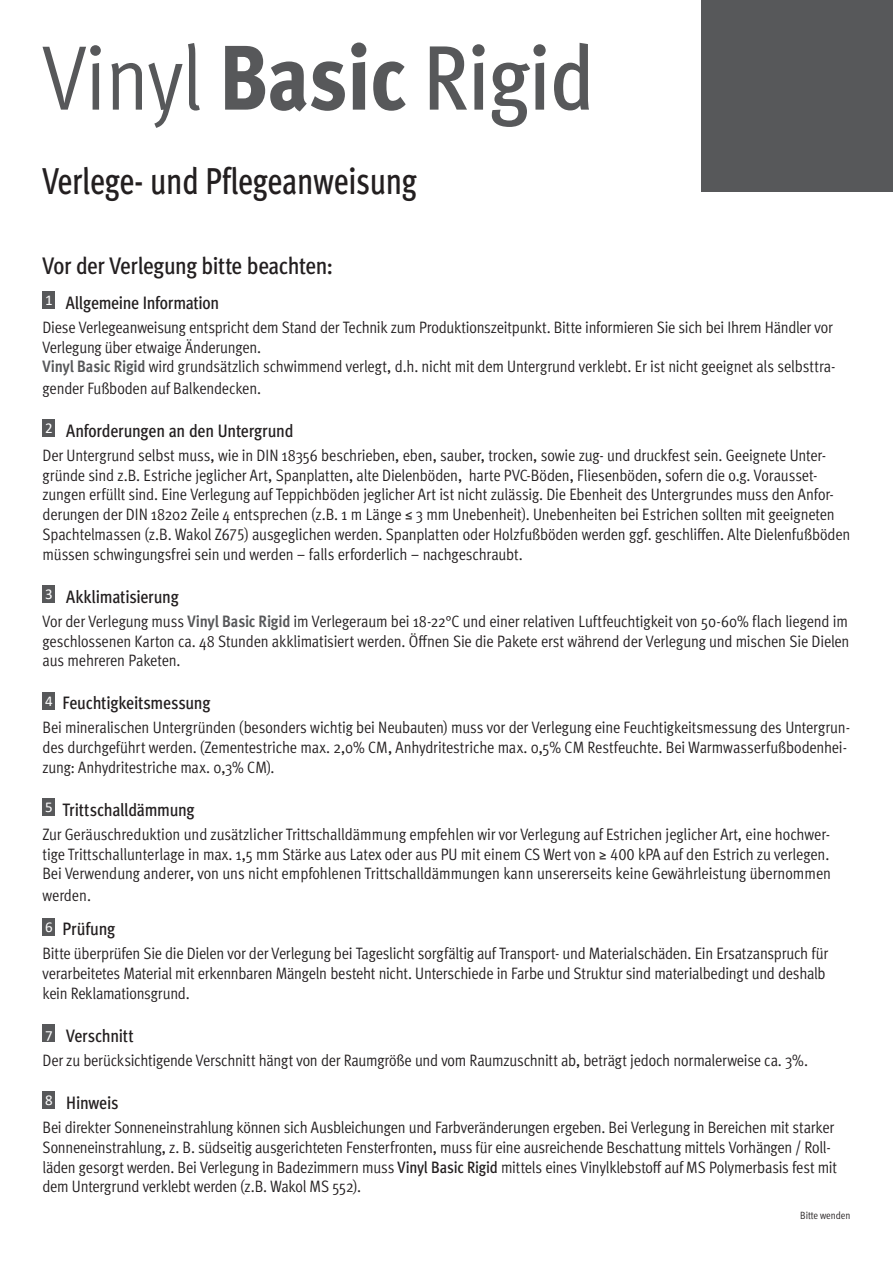
<style>
.page{position:relative;width:893px;height:1263px;background:#fff}
.page>*{position:absolute;margin:0;border:0;box-sizing:border-box;transform-origin:0 0}
.t1{font:500 condensed 37.5px "Meta Pro";letter-spacing:-.01em;color:#231f20;scale:.9 1}
.t2{font:500 condensed 24px "Meta Pro";letter-spacing:-.02em;color:#231f20}
.t3{font:500 condensed 18px "Meta Pro";letter-spacing:-.015em;color:#231f20}
.t4{font:16.5px/19.8px "Meta Pro Cond Norm";letter-spacing:-.015em;color:#231f20}
.t5{font:10.5px "Meta Pro Cond Norm";letter-spacing:-.005em;color:#231f20}
.s1{font-family:"Meta Pro";font-weight:700;font-stretch:condensed;color:#57585a}
.s2{font-family:"Meta Pro";font-weight:500;font-stretch:condensed}
</style>
<div class="page">
<div style="left:43px;top:292px;width:12px;height:17px;background:#57585a"></div>
<div style="left:43px;top:420px;width:12px;height:17px;background:#57585a"></div>
<div style="left:43px;top:586px;width:12px;height:17px;background:#57585a"></div>
<div style="left:43px;top:692px;width:12px;height:17px;background:#57585a"></div>
<div style="left:43px;top:799px;width:12px;height:17px;background:#57585a"></div>
<div style="left:43px;top:918px;width:12px;height:17px;background:#57585a"></div>
<div style="left:43px;top:1025px;width:12px;height:17px;background:#57585a"></div>
<div style="left:43px;top:1092px;width:12px;height:17px;background:#57585a"></div>
<div style="left:702px;top:0;width:191px;height:191px;background:#57585a"></div>
<svg style="left:43px;top:45px;width:58px;height:65px"></svg>
<svg style="left:111px;top:63px;width:31px;height:47px"></svg>
<svg style="left:148px;top:43px;width:52px;height:85px"></svg>
<svg style="left:225px;top:46px;width:120px;height:65px"></svg>
<svg style="left:351px;top:43px;width:15px;height:67px"></svg>
<svg style="left:373px;top:61px;width:33px;height:50px"></svg>
<svg style="left:430px;top:44px;width:55px;height:66px"></svg>
<svg style="left:492px;top:44px;width:54px;height:83px"></svg>
<svg style="left:554px;top:43px;width:35px;height:67px"></svg>
<h1 class="t1" style="left:43px;top:153px;width:417px">Verlege- und Pflegeanweisung</h1>
<h2 class="t2" style="left:43px;top:248px;width:292px">Vor der Verlegung bitte beachten:</h2>
<p class="t3" style="left:45px;top:289px;width:176px"><sup>1</sup> Allgemeine Information</p>
<p class="t4" style="left:43px;top:316px;width:795px">Diese Verlegeanweisung entspricht dem Stand der Technik zum Produktionszeitpunkt. Bitte informieren Sie sich bei Ihrem Händler vor<br>Verlegung über etwaige Änderungen.<br><span class="s1">Vinyl Basic Rigid</span> wird grundsätzlich schwimmend verlegt, d.h. nicht mit dem Untergrund verklebt. Er ist nicht geeignet als selbsttra-</p>
<p class="t4" style="left:43px;top:377px;width:220px">gender Fußboden auf Balkendecken.</p>
<p class="t3" style="left:45px;top:417px;width:250px"><sup>2</sup> Anforderungen an den Untergrund</p>
<p class="t4" style="left:43px;top:444px;width:809px">Der Untergrund selbst muss, wie in DIN 18356 beschrieben, eben, sauber, trocken, sowie zug- und druckfest sein. Geeignete Unter&shy;gründe sind z.B. Estriche jeglicher Art, Spanplatten, alte Dielenböden, harte PVC-Böden, Fliesenböden, sofern die o.g. Vorausset&shy;zungen erfüllt sind. Eine Verlegung auf Teppichböden jeglicher Art ist nicht zulässig. Die Ebenheit des Untergrundes muss den Anfor&shy;derungen der DIN 18202 Zeile 4 entsprechen (z.B. 1 m Länge ≤ 3 mm Unebenheit). Unebenheiten bei Estrichen sollten mit geeigneten Spachtelmassen (z.B. Wakol Z675) ausgeglichen werden. Spanplatten oder Holzfußböden werden ggf. geschliffen. Alte Dielenfußböden müssen schwingungsfrei sein und werden – falls erforderlich – nachgeschraubt.</p>
<p class="t3" style="left:45px;top:583px;width:135px"><sup>3</sup> Akklimatisierung</p>
<p class="t4" style="left:43px;top:610px;width:808px;text-align:justify">Vor der Verlegung muss <span class="s1">Vinyl Basic Rigid</span> im Verlegeraum bei 18-22°C und einer relativen Luftfeuchtigkeit von 50-60% flach liegend im geschlossenen Karton ca. 48 Stunden akklimatisiert werden. Öffnen Sie die Pakete erst während der Verlegung und mischen Sie Dielen aus mehreren Paketen.</p>
<p class="t3" style="left:45px;top:689px;width:167px"><sup>4</sup> Feuchtigkeitsmessung</p>
<p class="t4" style="left:43px;top:717px;width:809px">Bei mineralischen Untergründen (besonders wichtig bei Neubauten) muss vor der Verlegung eine Feuchtigkeitsmessung des Untergrun&shy;des durchgeführt werden. (Zementestriche max. 2,0% CM, Anhydritestriche max. 0,5% CM Restfeuchte. Bei Warmwasserfußbodenhei&shy;zung: Anhydritestriche max. 0,3% CM).</p>
<p class="t3" style="left:45px;top:796px;width:151px"><sup>5</sup> Trittschalldämmung</p>
<p class="t4" style="left:43px;top:823px;width:790px;text-align:justify">Zur Geräuschreduktion und zusätzlicher Trittschalldämmung empfehlen wir vor Verlegung auf Estrichen jeglicher Art, eine hochwer&shy;tige Trittschallunterlage in max. 1,5 mm Stärke aus Latex oder aus PU mit einem CS Wert von ≥ 400 kPA auf den Estrich zu verlegen.<br>Bei Verwendung anderer, von uns nicht empfohlenen Trittschalldämmungen kann unsererseits keine Gewährleistung übernommen</p>
<p class="t4" style="left:43px;top:884px;width:50px">werden.</p>
<p class="t3" style="left:45px;top:916px;width:72px"><sup>6</sup> Prüfung</p>
<p class="t4" style="left:43px;top:943px;width:787px">Bitte überprüfen Sie die Dielen vor der Verlegung bei Tageslicht sorgfältig auf Transport- und Materialschäden. Ein Ersatzanspruch für verarbeitetes Material mit erkennbaren Mängeln besteht nicht. Unterschiede in Farbe und Struktur sind materialbedingt und deshalb kein Reklamationsgrund.</p>
<p class="t3" style="left:45px;top:1022px;width:90px"><sup>7</sup> Verschnitt</p>
<p class="t4" style="left:43px;top:1049px;width:767px">Der zu berücksichtigende Verschnitt hängt von der Raumgröße und vom Raumzuschnitt ab, beträgt jedoch normalerweise ca. 3%.</p>
<p class="t3" style="left:45px;top:1089px;width:75px"><sup>8</sup> Hinweis</p>
<p class="t4" style="left:43px;top:1116px;width:796px">Bei direkter Sonneneinstrahlung können sich Ausbleichungen und Farbveränderungen ergeben. Bei Verlegung in Bereichen mit starker Sonneneinstrahlung, z. B. südseitig ausgerichteten Fensterfronten, muss für eine ausreichende Beschattung mittels Vorhängen / Roll&shy;läden gesorgt werden. Bei Verlegung in Badezimmern muss <span class="s2">Vinyl Basic Rigid</span> mittels eines Vinylklebstoff auf MS Polymerbasis fest mit dem Untergrund verklebt werden (z.B. Wakol MS 552).</p>
<p class="t5" style="left:800px;top:1208px;width:52px">Bitte wenden</p>
</div>
